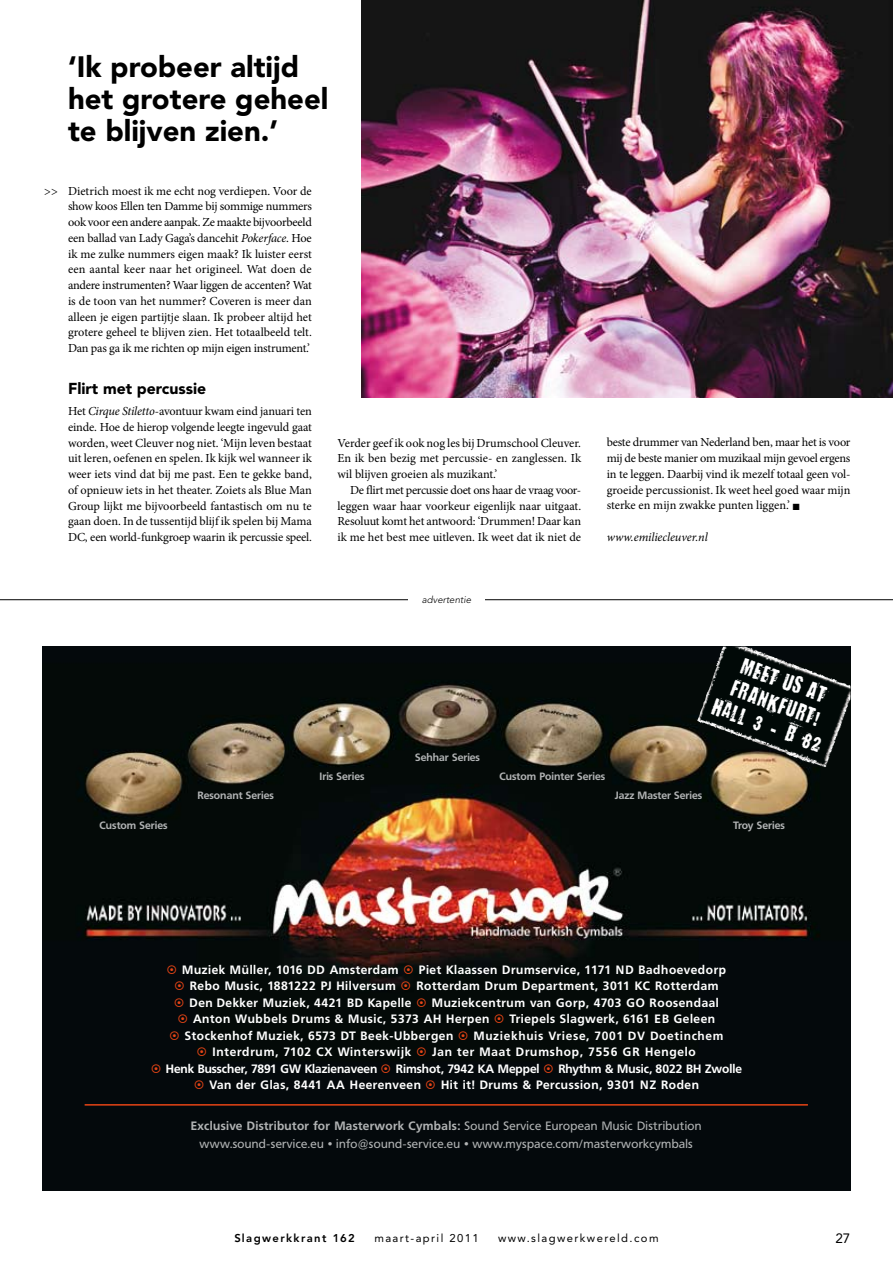
<style>
.page{position:relative;width:893px;height:1263px;background:#fff}
.page>*{position:absolute;margin:0;border:0;box-sizing:border-box;transform-origin:0 0}
.t1{font:900 29.25px/31.7px "Avenir LT Std";color:#000}
.t2{font:21px/24px "Baron Kuffner";color:#fff;text-align:center}
.t3{font:900 15.75px "Avenir LT Std";color:#000}
.t4{font:13.5px "Avenir LT Std";color:#000}
.t5{font:12.3px/15.8px "Minion Pro";letter-spacing:-.01em;color:#000;text-align:justify}
.t6{font:italic 12.3px "Minion Pro";letter-spacing:-.005em;color:#000}
.t7{font:700 12px/16.5px "Frutiger BQ";letter-spacing:.05em;color:#fff}
.t8{font:12px/18px "Frutiger BQ";letter-spacing:.025em;color:#b1b3b4;text-align:center}
.t9{font:700 12px "Frutiger BQ";color:#fff}
.t10{font:700 12px "Frutiger";letter-spacing:.05em;color:#fff}
.t11{font:11.25px "Avenir LT Std";letter-spacing:.125em;color:#000}
.t12{font:800 11.25px "Avenir LT Std";letter-spacing:.125em;color:#000}
.t13{font:700 10.5px "Frutiger BQ";color:#b1b3b4}
.t14{font:italic 300 9.75px "Avenir LT Std";color:#000}
.s1{font-style:italic}
.s2{font-weight:700}
</style>
<div class="page">
<hr style="left:0;top:599px;width:893px;height:1px;background:#000">
<div style="left:408px;top:595px;width:77px;height:17px;background:#fff"></div>
<img style="left:43px;top:647px;width:807px;height:544px">
<img style="left:697px;top:647px;width:90px;height:107px">
<hr style="left:85px;top:1104px;width:723px;height:1px;background:#e64415">
<img style="left:361px;top:0;width:532px;height:397px">
<svg style="left:167px;top:965px;width:9px;height:9px"></svg>
<svg style="left:404px;top:965px;width:9px;height:9px"></svg>
<svg style="left:175px;top:981px;width:9px;height:9px"></svg>
<svg style="left:402px;top:981px;width:8px;height:9px"></svg>
<svg style="left:175px;top:998px;width:8px;height:9px"></svg>
<svg style="left:417px;top:998px;width:9px;height:9px"></svg>
<svg style="left:178px;top:1014px;width:9px;height:9px"></svg>
<svg style="left:495px;top:1014px;width:8px;height:9px"></svg>
<svg style="left:170px;top:1031px;width:9px;height:9px"></svg>
<svg style="left:459px;top:1031px;width:8px;height:9px"></svg>
<svg style="left:198px;top:1047px;width:8px;height:9px"></svg>
<svg style="left:417px;top:1047px;width:9px;height:9px"></svg>
<svg style="left:152px;top:1064px;width:8px;height:9px"></svg>
<svg style="left:382px;top:1064px;width:8px;height:9px"></svg>
<svg style="left:544px;top:1064px;width:9px;height:9px"></svg>
<svg style="left:195px;top:1080px;width:8px;height:9px"></svg>
<svg style="left:426px;top:1080px;width:9px;height:9px"></svg>
<h1 class="t1" style="left:68px;top:51px;width:262px">‘Ik probeer altijd het grotere geheel te blijven zien.’</h1>
<p class="t5" style="left:44px;top:183px;width:15px">&gt;&gt;</p>
<p class="t5" style="left:68px;top:183px;width:245px">Dietrich moest ik me echt nog verdiepen. Voor de show koos Ellen ten Damme bij sommige nummers ook voor een andere aanpak. Ze maakte bijvoorbeeld een ballad van Lady Gaga’s dancehit <span class="s1">Pokerface</span>. Hoe ik me zulke nummers eigen maak? Ik luister eerst een aantal keer naar het origineel. Wat doen de andere instrumenten? Waar liggen de accenten? Wat is de toon van het nummer? Coveren is meer dan alleen je eigen partijtje slaan. Ik probeer altijd het grotere geheel te blijven zien. Het totaalbeeld telt.<br>Dan pas ga ik me richten op mijn eigen instrument.’</p>
<p class="t3" style="left:68px;top:379px;width:140px">Flirt met percussie</p>
<p class="t5" style="left:68px;top:403px;width:245px">Het <span class="s1">Cirque Stiletto</span>-avontuur kwam eind januari ten einde. Hoe de hierop volgende leegte ingevuld gaat worden, weet Cleuver nog niet. ‘Mijn leven bestaat uit leren, oefenen en spelen. Ik kijk wel wanneer ik weer iets vind dat bij me past. Een te gekke band, of opnieuw iets in het theater. Zoiets als Blue Man Group lijkt me bijvoorbeeld fantastisch om nu te gaan doen. In de tussentijd blijf ik spelen bij Mama DC, een world-funkgroep waarin ik percussie speel.</p>
<p class="t5" style="left:337px;top:435px;width:245px">Verder geef ik ook nog les bij Drumschool Cleuver.<br>En ik ben bezig met percussie- en zanglessen. Ik wil blijven groeien als muzikant.’</p>
<p class="t5" style="left:337px;top:482px;width:245px;text-indent:13px">De flirt met percussie doet ons haar de vraag voor&shy;leggen waar haar voorkeur eigenlijk naar uitgaat.<br>Resoluut komt het antwoord: ‘Drummen! Daar kan ik me het best mee uitleven. Ik weet dat ik niet de</p>
<p class="t14" style="left:422px;top:594px;width:51px">advertentie</p>
<p class="t5" style="left:607px;top:435px;width:245px">beste drummer van Nederland ben, maar het is voor mij de beste manier om muzikaal mijn gevoel ergens in te leggen. Daarbij vind ik mezelf totaal geen vol&shy;groeide percussionist. Ik weet heel goed waar mijn sterke en mijn zwakke punten liggen.’ ■</p>
<p class="t6" style="left:607px;top:529px;width:103px">www.emiliecleuver.nl</p>
<p class="t13" style="left:100px;top:819px;width:69px">Custom Series</p>
<p class="t13" style="left:198px;top:789px;width:78px">Resonant Series</p>
<p class="t13" style="left:320px;top:770px;width:46px">Iris Series</p>
<p class="t13" style="left:415px;top:751px;width:66px">Sehhar Series</p>
<p class="t13" style="left:500px;top:770px;width:107px">Custom Pointer Series</p>
<h2 class="t2" style="left:734px;top:648px;width:116px;rotate:20deg">MEET US AT<br>FRANKFURT!<br>Hall 3 - B 82</h2>
<p class="t13" style="left:615px;top:789px;width:89px">Jazz Master Series</p>
<p class="t13" style="left:733px;top:819px;width:53px">Troy Series</p>
<p class="t7" style="left:182px;top:961px;width:218px">Muziek Müller, 1016 DD Amsterdam</p>
<p class="t7" style="left:419px;top:961px;width:309px">Piet Klaassen Drumservice, 1171 ND Badhoevedorp</p>
<p class="t7" style="left:190px;top:978px;width:208px">Rebo Music, 1881222 PJ Hilversum</p>
<p class="t7" style="left:416px;top:978px;width:304px">Rotterdam Drum Department, 3011 KC Rotterdam</p>
<p class="t7" style="left:190px;top:994px;width:223px">Den Dekker Muziek, 4421 BD Kapelle</p>
<p class="t7" style="left:193px;top:994px;width:527px;text-indent:239px">Muziekcentrum van Gorp, 4703 GO Roosendaal<br>Anton Wubbels Drums &amp; Music, 5373 AH Herpen</p>
<p class="t7" style="left:510px;top:1011px;width:207px">Triepels Slagwerk, 6161 EB Geleen</p>
<p class="t7" style="left:185px;top:1027px;width:270px">Stockenhof Muziek, 6573 DT Beek-Ubbergen</p>
<p class="t10" style="left:473px;top:1028px;width:252px">Muziekhuis Vriese, 7001 DV Doetinchem</p>
<p class="t7" style="left:212px;top:1044px;width:200px">Interdrum, 7102 CX Winterswijk</p>
<p class="t7" style="left:432px;top:1044px;width:265px">Jan ter Maat Drumshop, 7556 GR Hengelo</p>
<p class="t9" style="left:166px;top:1061px;width:213px">Henk Busscher, 7891 GW Klazienaveen</p>
<p class="t9" style="left:396px;top:1061px;width:145px">Rimshot, 7942 KA Meppel</p>
<p class="t9" style="left:558px;top:1061px;width:185px">Rhythm &amp; Music, 8022 BH Zwolle</p>
<p class="t7" style="left:209px;top:1077px;width:213px">Van der Glas, 8441 AA Heerenveen</p>
<p class="t7" style="left:441px;top:1077px;width:259px">Hit it! Drums &amp; Percussion, 9301 NZ Roden</p>
<p class="t8" style="left:191px;top:1116px;width:512px"><span class="s2">Exclusive Distributor for Masterwork Cymbals:</span> Sound Service European Music Distribution www.sound-service.eu <span class="s2">•</span> info@sound-service.eu <span class="s2">•</span> www.myspace.com/masterworkcymbals</p>
<p class="t12" style="left:234px;top:1231px;width:122px">Slagwerkkrant 162</p>
<p class="t11" style="left:374px;top:1231px;width:106px">maart-april 2011</p>
<p class="t11" style="left:498px;top:1231px;width:162px">www.slagwerkwereld.com</p>
<p class="t4" style="left:835px;top:1231px;width:17px">27</p>
</div>
